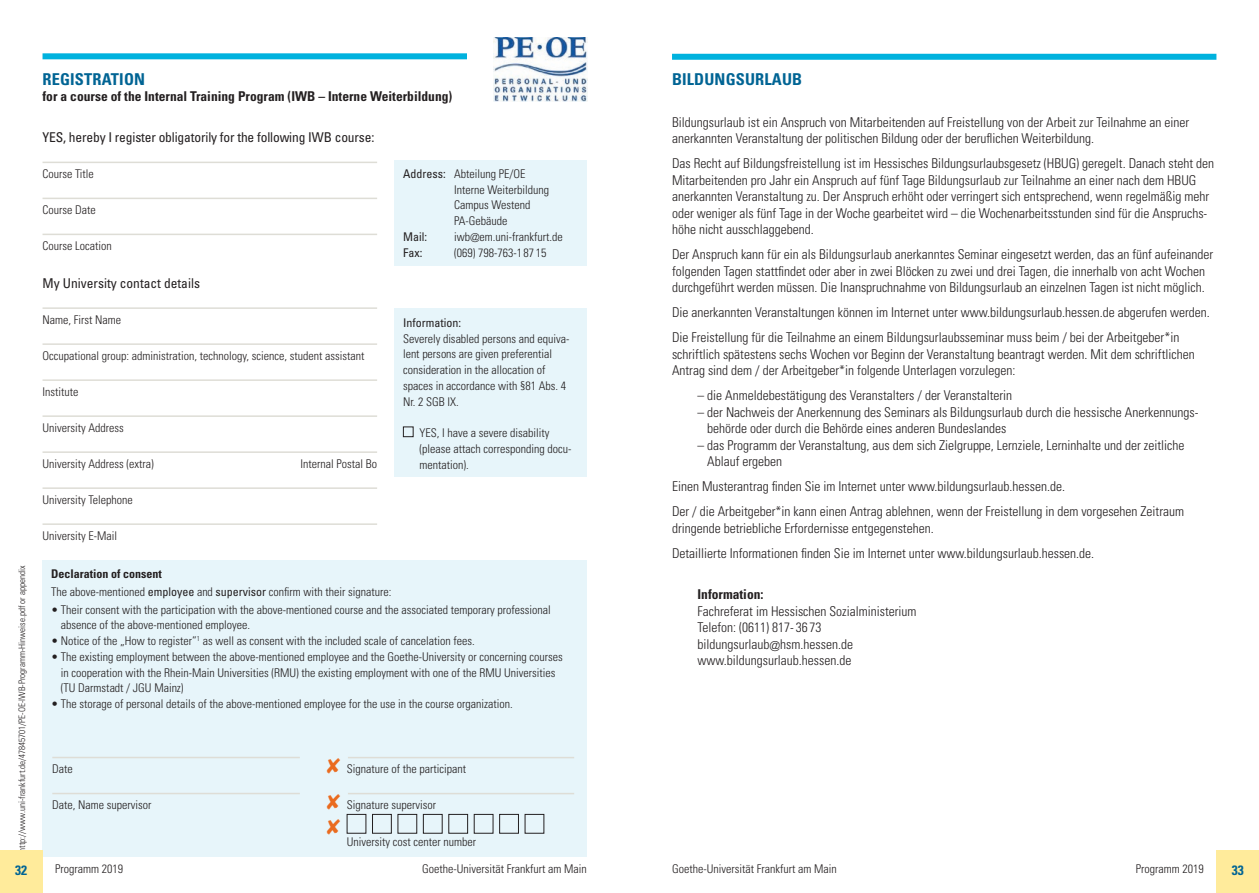
<style>
.page{position:relative;width:1259px;height:893px;background:#fff}
.page>*{position:absolute;margin:0;border:0;box-sizing:border-box;transform-origin:0 0}
.Titel{font:700 condensed 16.35px "Univers";letter-spacing:.01em;color:#006494}
.Titel-2{font:300 condensed 13.5px/16.5px "Univers";color:#231f20}
.Titel-3{font:condensed 13.5px "Univers";letter-spacing:-.01em;color:#231f20}
.Titel-4{font:700 condensed 13.5px "Univers";color:#231f20}
.t1{font:700 condensed 13.5px "Univers";color:#006494}
.Titel-5{font:300 condensed 12px/15.8px "Univers";color:#231f20}
.Titel-6{font:condensed 12px "Univers";color:#231f20}
.Titel-7{font:300 condensed 9px "Univers";color:#231f20}
.s1{font-weight:700}
.s2{font-weight:400}
.s3{color:#ea6b1f}
</style>
<div class="page">
<div style="left:43px;top:53px;width:544px;height:6px;background:#00b2de"></div>
<hr style="left:43px;top:162px;width:334px;height:1px;background:#deddd6">
<hr style="left:43px;top:198px;width:334px;height:1px;background:#deddd6">
<hr style="left:43px;top:234px;width:334px;height:1px;background:#deddd6">
<hr style="left:43px;top:307px;width:334px;height:2px;background:#deddd6">
<hr style="left:43px;top:343px;width:334px;height:2px;background:#deddd6">
<hr style="left:43px;top:379px;width:334px;height:2px;background:#deddd6">
<hr style="left:43px;top:415px;width:334px;height:2px;background:#deddd6">
<hr style="left:43px;top:451px;width:334px;height:2px;background:#deddd6">
<hr style="left:43px;top:487px;width:334px;height:2px;background:#deddd6">
<hr style="left:43px;top:523px;width:334px;height:2px;background:#deddd6">
<div style="left:394px;top:160px;width:193px;height:105px;background:#e7f5fa"></div>
<div style="left:394px;top:309px;width:193px;height:168px;background:#e7f5fa"></div>
<div style="left:403px;top:426px;width:10px;height:11px;border:1px solid #231f20"></div>
<div style="left:467px;top:36px;width:121px;height:65px;background:#fff"></div>
<img style="left:493px;top:37px;width:95px;height:64px">
<div style="left:43px;top:560px;width:544px;height:296px;background:#e7f5fa"></div>
<hr style="left:52px;top:757px;width:248px;height:1px;background:#deddd6">
<hr style="left:52px;top:793px;width:248px;height:1px;background:#deddd6">
<hr style="left:348px;top:757px;width:226px;height:1px;background:#deddd6">
<hr style="left:348px;top:793px;width:226px;height:1px;background:#deddd6">
<div style="left:347px;top:814px;width:19px;height:20px;border:1px solid #231f20"></div>
<div style="left:372px;top:814px;width:20px;height:20px;border:1px solid #231f20"></div>
<div style="left:397px;top:814px;width:20px;height:20px;border:1px solid #231f20"></div>
<div style="left:423px;top:814px;width:19px;height:20px;border:1px solid #231f20"></div>
<div style="left:448px;top:814px;width:20px;height:20px;border:1px solid #231f20"></div>
<div style="left:474px;top:814px;width:19px;height:20px;border:1px solid #231f20"></div>
<div style="left:499px;top:814px;width:20px;height:20px;border:1px solid #231f20"></div>
<div style="left:525px;top:814px;width:19px;height:20px;border:1px solid #231f20"></div>
<div style="left:1216px;top:850px;width:43px;height:43px;background:#ffeb9b"></div>
<div style="left:0;top:850px;width:43px;height:43px;background:#ffeb9b"></div>
<div style="left:672px;top:54px;width:544px;height:6px;background:#00b2de"></div>
<p class="Titel" style="left:43px;top:69px;width:104px">REGISTRATION</p>
<p class="Titel-4" style="left:43px;top:88px;width:411px">for a course of the Internal Training Program (IWB – Interne Weiterbildung)</p>
<p class="Titel-3" style="left:43px;top:129px;width:333px">YES, hereby I register obligatorily for the following IWB course:</p>
<p class="Titel-5" style="left:43px;top:166px;width:53px">Course Title</p>
<p class="Titel-5" style="left:43px;top:202px;width:55px">Course Date</p>
<p class="Titel-5" style="left:43px;top:238px;width:71px">Course Location</p>
<p class="Titel-3" style="left:43px;top:274px;width:159px">My University contact details</p>
<p class="Titel-5" style="left:43px;top:312px;width:80px">Name, First Name</p>
<p class="Titel-5" style="left:43px;top:348px;width:323px">Occupational group: administration, technology, science, student assistant</p>
<p class="Titel-5" style="left:43px;top:384px;width:37px">Institute</p>
<p class="Titel-5" style="left:43px;top:420px;width:83px">University Address</p>
<p class="Titel-5" style="left:43px;top:456px;width:113px">University Address (extra)</p>
<p class="Titel-5" style="left:300px;top:456px;width:78px">Internal Postal Bo</p>
<p class="Titel-5" style="left:43px;top:492px;width:92px">University Telephone</p>
<p class="Titel-5" style="left:43px;top:528px;width:76px">University E-Mail</p>
<p class="Titel" style="left:672px;top:69px;width:132px">BILDUNGSURLAUB</p>
<p class="Titel-2" style="left:672px;top:114px;width:518px">Bildungsurlaub ist ein Anspruch von Mitarbeitenden auf Freistellung von der Arbeit zur Teilnahme an einer anerkannten Veranstaltung der politischen Bildung oder der beruflichen Weiterbildung.</p>
<p class="Titel-2" style="left:672px;top:155px;width:543px">Das Recht auf Bildungsfreistellung ist im Hessisches Bildungsurlaubsgesetz (HBUG) geregelt. Danach steht den Mitarbeitenden pro Jahr ein Anspruch auf fünf Tage Bildungsurlaub zur Teilnahme an einer nach dem HBUG anerkannten Veranstaltung zu. Der Anspruch erhöht oder verringert sich entsprechend, wenn regelmäßig mehr oder weniger als fünf Tage in der Woche gearbeitet wird – die Wochenarbeitsstunden sind für die Anspruchs&shy;höhe nicht ausschlaggebend.</p>
<p class="Titel-2" style="left:672px;top:246px;width:543px">Der Anspruch kann für ein als Bildungsurlaub anerkanntes Seminar eingesetzt werden, das an fünf aufeinander folgenden Tagen stattfindet oder aber in zwei Blöcken zu zwei und drei Tagen, die innerhalb von acht Wochen durchgeführt werden müssen. Die Inanspruchnahme von Bildungsurlaub an einzelnen Tagen ist nicht möglich.</p>
<p class="Titel-2" style="left:672px;top:300px;width:539px;line-height:25px">Die anerkannten Veranstaltungen können im Internet unter www.bildungsurlaub.hessen.de abgerufen werden.<br>Die Freistellung für die Teilnahme an einem Bildungsurlaubsseminar muss beim / bei der Arbeitgeber*in</p>
<p class="Titel-2" style="left:672px;top:346px;width:524px">schriftlich spätestens sechs Wochen vor Beginn der Veranstaltung beantragt werden. Mit dem schriftlichen<br>Antrag sind dem / der Arbeitgeber*in folgende Unterlagen vorzulegen:</p>
<p class="Titel-2" style="left:697px;top:387px;width:316px">– die Anmeldebestätigung des Veranstalters / der Veranstalterin</p>
<p class="Titel-2" style="left:707px;top:404px;width:491px;text-indent:-10px">– der Nachweis der Anerkennung des Seminars als Bildungsurlaub durch die hessische Anerkennungs&shy;behörde oder durch die Behörde eines anderen Bundeslandes</p>
<p class="Titel-2" style="left:707px;top:437px;width:478px;text-indent:-10px">– das Programm der Veranstaltung, aus dem sich Zielgruppe, Lernziele, Lerninhalte und der zeitliche<br>Ablauf ergeben</p>
<p class="Titel-2" style="left:672px;top:474px;width:513px;line-height:25px">Einen Musterantrag finden Sie im Internet unter www.bildungsurlaub.hessen.de.<br>Der / die Arbeitgeber*in kann einen Antrag ablehnen, wenn der Freistellung in dem vorgesehen Zeitraum</p>
<p class="Titel-2" style="left:672px;top:516px;width:424px;line-height:25px">dringende betriebliche Erfordernisse entgegenstehen.<br>Detaillierte Informationen finden Sie im Internet unter www.bildungsurlaub.hessen.de.</p>
<p class="Titel-2" style="left:697px;top:586px;width:220px"><span class="s1">Information:<br></span>Fachreferat im Hessischen Sozialministerium<br>Telefon: (0611) 817- 36 73 bildungsurlaub@hsm.hessen.de www.bildungsurlaub.hessen.de</p>
<p class="Titel-5" style="left:403px;top:166px;width:124px"><span class="s2">Address:</span> Abteilung PE/OE</p>
<p class="Titel-5" style="left:454px;top:182px;width:97px">Interne Weiterbildung</p>
<p class="Titel-5" style="left:454px;top:197px;width:78px">Campus Westend</p>
<p class="Titel-5" style="left:454px;top:213px;width:55px">PA-Gebäude</p>
<p class="Titel-6" style="left:403px;top:229px;width:25px">Mail:</p>
<p class="Titel-5" style="left:454px;top:229px;width:110px">iwb@em.uni-frankfurt.de</p>
<p class="Titel-6" style="left:403px;top:245px;width:21px">Fax:</p>
<p class="Titel-5" style="left:454px;top:245px;width:94px">(069) 798-763-1 87 15</p>
<p class="Titel-5" style="left:403px;top:315px;width:168px"><span class="s2">Information:<br></span>Severely disabled persons and equiva&shy;lent persons are given preferential consideration in the allocation of spaces in accordance with §81 Abs. 4<br>Nr. 2 SGB IX.</p>
<p class="Titel-5" style="left:419px;top:425px;width:153px">YES, I have a severe disability (please attach corresponding docu&shy;mentation).</p>
<p class="Titel-7" style="left:17px;top:856px;width:292px;rotate:-90deg"><sup>1</sup> http://www.uni-frankfurt.de/47845701/PE-OE-IWB-Programm-Hinweise.pdf or appendix</p>
<p class="t1" style="left:15px;top:861px;width:13px">32</p>
<p class="Titel-5" style="left:55px;top:861px;width:69px">Programm 2019</p>
<p class="Titel-5" style="left:422px;top:861px;width:166px">Goethe-Universität Frankfurt am Main</p>
<p class="Titel-5" style="left:672px;top:861px;width:166px">Goethe-Universität Frankfurt am Main</p>
<p class="Titel-5" style="left:1135px;top:861px;width:69px">Programm 2019</p>
<p class="t1" style="left:1231px;top:861px;width:13px">33</p>
<p class="Titel-5" style="left:51px;top:565px;width:342px;line-height:17.9px"><span class="s1">Declaration of consent<br></span>The above-mentioned <span class="s2">employee</span> and <span class="s2">supervisor</span> confirm with their signature:</p>
<p class="Titel-5" style="left:61px;top:602px;width:491px;text-indent:-10px">• Their consent with the participation with the above-mentioned course and the associated temporary professional absence of the above-mentioned employee.</p>
<p class="Titel-5" style="left:51px;top:633px;width:425px">• Notice of the „How to register”<sup>1</sup> as well as consent with the included scale of cancelation fees.</p>
<p class="Titel-5" style="left:61px;top:649px;width:503px;text-indent:-10px">• The existing employment between the above-mentioned employee and the Goethe-University or concerning courses in cooperation with the Rhein-Main Universities (RMU) the existing employment with one of the RMU Universities (TU Darmstadt / JGU Mainz)</p>
<p class="Titel-5" style="left:51px;top:696px;width:463px">• The storage of personal details of the above-mentioned employee for the use in the course organization.</p>
<p class="Titel-5" style="left:327px;top:761px;width:141px"><span class="s3">✘</span> Signature of the participant</p>
<p class="Titel-5" style="left:327px;top:797px;width:111px"><span class="s3">✘</span> Signature supervisor</p>
<p class="Titel-5" style="left:347px;top:833px;width:131px">University cost center number</p>
<p class="Titel-5" style="left:52px;top:761px;width:22px">Date</p>
<p class="Titel-5" style="left:52px;top:797px;width:101px">Date, Name supervisor</p>
</div>
